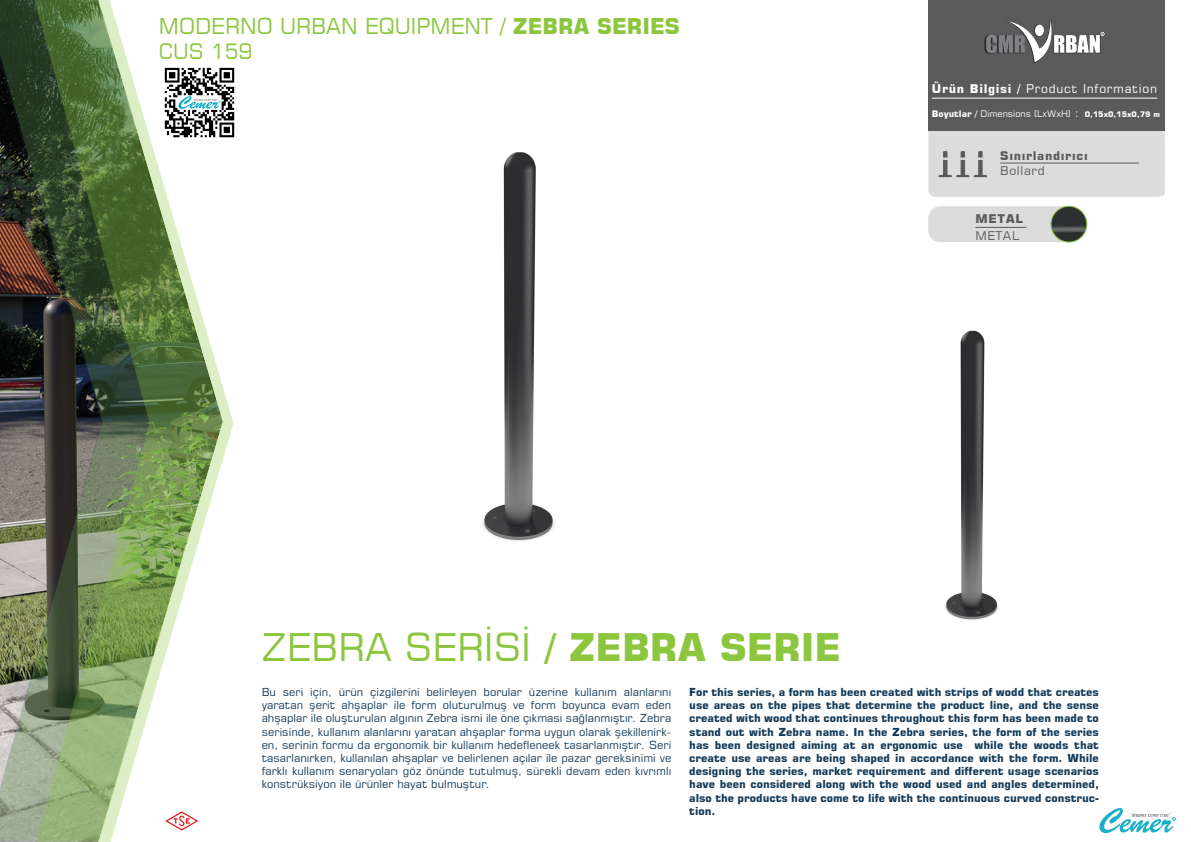
<style>
.page{position:relative;width:1191px;height:842px;background:#fff}
.page>*{position:absolute;margin:0;border:0;box-sizing:border-box;transform-origin:0 0}
.t1{font:38px "Square 721 BT";color:#8cc63f}
.t2{font:21.7px "Square 721 BT";color:#8cc63f}
.t3{font:21px "Square 721 BT";color:#8cc63f}
.t4{font:12px "Square 721 BT";letter-spacing:.055em;color:#fff}
.t5{font:700 12px "Square 721 BT";letter-spacing:.055em;color:#5a5a5a}
.t6{font:12px "Square 721 BT";letter-spacing:.055em;color:#5a5a5a}
.t7{font:700 11px/13.2px "Square 721 BT";color:#143b59;text-align:justify}
.t8{font:11px/13.2px "Square 721 BT";color:#143b59;text-align:justify}
.t9{font:9px "Square 721 BT";color:#fff}
.s1{font-weight:700}
.s2{font-size:11px}
.s3{font-weight:700;font-size:7.7px}
</style>
<div class="page">
<div style="left:928px;top:206px;width:158px;height:36px;background:#dbdcdb"></div>
<img style="left:1051px;top:206px;width:35px;height:36px;border-radius:18px">
<div style="left:1051px;top:206px;width:35px;height:36px;border:1px solid #5a5a5a;border-radius:50%"></div>
<div style="left:1050px;top:206px;width:37px;height:37px;border:1px solid #8cc63f;border-radius:50%"></div>
<hr style="left:975px;top:227px;width:51px;height:1px;background:#5a5a5a">
<img style="left:945px;top:330px;width:53px;height:290px">
<img style="left:233px;top:152px;width:322px;height:389px">
<svg style="left:1099px;top:808px;width:76px;height:25px"></svg>
<div style="left:928px;top:0;width:236px;height:130px;background:#5a5a5a"></div>
<hr style="left:932px;top:98px;width:225px;height:1px;background:#fff">
<img style="left:985px;top:33px;width:120px;height:30px">
<svg style="left:986px;top:21px;width:118px;height:41px"></svg>
<img style="left:233px;top:67px;width:2px;height:71px">
<svg style="left:34px;top:67px;width:199px;height:775px"></svg>
<img style="left:0;top:0;width:222px;height:841px">
<svg style="left:928px;top:130px;width:237px;height:67px;background:#d4d5d4"></svg>
<h2 class="t2" style="left:159px;top:13px;width:522px">MODERNO URBAN EQUIPMENT / <span class="s1">ZEBRA SERIES</span></h2>
<h3 class="t3" style="left:159px;top:38px;width:95px">CUS 159</h3>
<p class="t4" style="left:932px;top:81px;width:227px"><span class="s1">Ürün Bilgisi /</span> Product Information</p>
<p class="t9" style="left:932px;top:109px;width:229px"><span class="s1">Boyutlar /</span> Dimensions (LxWxH) <span class="s2">:</span> <span class="s3">0,15x0,15x0,79 m</span></p>
<p class="t5" style="left:1000px;top:149px;width:89px">Sınırlandırıcı</p>
<p class="t6" style="left:1000px;top:163px;width:46px">Bollard</p>
<p class="t5" style="left:975px;top:211px;width:49px">METAL</p>
<p class="t6" style="left:975px;top:228px;width:45px">METAL</p>
<h1 class="t1" style="left:262px;top:624px;width:581px">ZEBRA SERİSİ <span class="s1">/ ZEBRA SERIE</span></h1>
<p class="t8" style="left:262px;top:685px;width:411px">Bu seri için, ürün çizgilerini belirleyen borular üzerine kullanım alanlarını yaratan şerit ahşaplar ile form oluturulmuş ve form boyunca evam eden ahşaplar ile oluşturulan algının Zebra ismi ile öne çıkması sağlanmıştır. Zebra serisinde, kullanım alanlarını yaratan ahşaplar forma uygun olarak şekillenirk&shy;en, serinin formu da ergonomik bir kullanım hedefleneek tasarlanmıştır. Seri tasarlanırken, kullanılan ahşaplar ve belirlenen açılar ile pazar gereksinimi ve farklı kullanım senaryoları göz önünde tutulmuş, sürekli devam eden kıvrımlı konstrüksiyon ile ürünler hayat bulmuştur.</p>
<p class="t7" style="left:689px;top:685px;width:411px">For this series, a form has been created with strips of wodd that creates use areas on the pipes that determine the product line, and the sense created with wood that continues throughout this form has been made to stand out with Zebra name. In the Zebra series, the form of the series has been designed aiming at an ergonomic use while the woods that create use areas are being shaped in accordance with the form. While designing the series, market requirement and different usage scenarios have been considered along with the wood used and angles determined, also the products have come to life with the continuous curved construc&shy;tion.</p>
</div>
